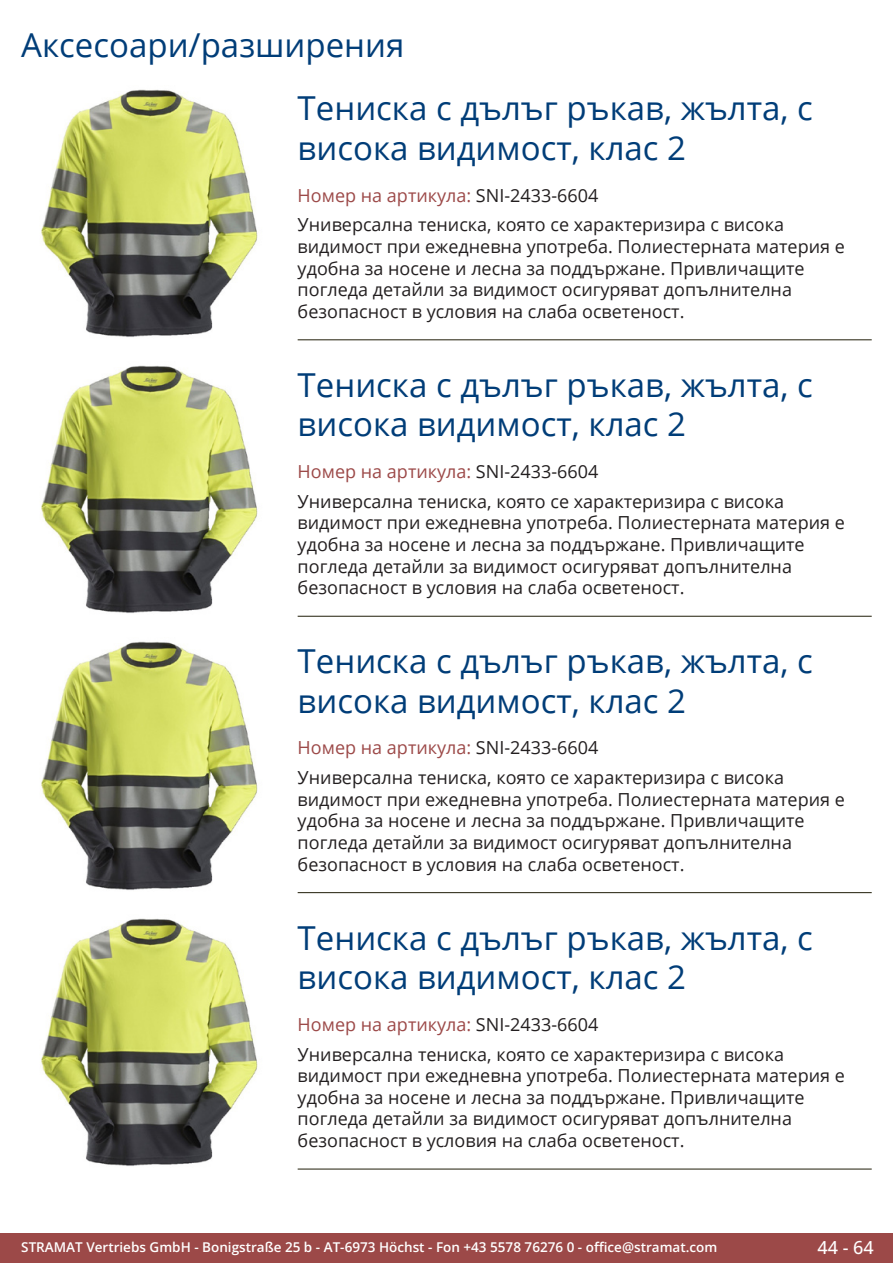
<style>
.page{position:relative;width:893px;height:1263px;background:#fff}
.page>*{position:absolute;margin:0;border:0;box-sizing:border-box;transform-origin:0 0}
.Produkttitel{font:33px/39.6px "Open Sans";color:#003d78}
.RastTitel{font:33px "Open Sans";color:#003d78}
.Beschreibung_Text{font:18px/21.6px "Open Sans";color:#231f20}
.TechDaten_Überschrif{font:18px "Open Sans";color:#9c4948}
.t1{font:500 18px "Open Sans";color:#fff}
.t2{font:600 13.5px "Open Sans";color:#fff}
.s1{color:#231f20}
</style>
<div class="page">
<div style="left:0;top:1233px;width:893px;height:30px;background:#9c4948"></div>
<hr style="left:298px;top:340px;width:574px;height:1px;background:#201d08">
<hr style="left:298px;top:616px;width:574px;height:1px;background:#201d08">
<hr style="left:298px;top:892px;width:574px;height:1px;background:#201d08">
<hr style="left:298px;top:1169px;width:574px;height:1px;background:#201d08">
<img style="left:41px;top:89px;width:217px;height:248px">
<img style="left:41px;top:365px;width:217px;height:248px">
<img style="left:41px;top:641px;width:217px;height:249px">
<img style="left:41px;top:918px;width:217px;height:248px">
<p class="RastTitel" style="left:21px;top:22px;width:385px">Аксесоари/разширения</p>
<p class="Produkttitel" style="left:298px;top:88px;width:517px">Тениска с дълъг ръкав, жълта, с висока видимост, клас 2</p>
<p class="TechDaten_Überschrif" style="left:298px;top:183px;width:302px">Номер на артикула: <span class="s1">SNI-2433-6604</span></p>
<p class="Beschreibung_Text" style="left:298px;top:214px;width:549px">Универсална тениска, която се характеризира с висока видимост при ежедневна употреба. Полиестерната материя е удобна за носене и лесна за поддържане. Привличащите погледа детайли за видимост осигуряват допълнителна безопасност в условия на слаба осветеност.</p>
<p class="Produkttitel" style="left:298px;top:364px;width:517px">Тениска с дълъг ръкав, жълта, с висока видимост, клас 2</p>
<p class="TechDaten_Überschrif" style="left:298px;top:459px;width:302px">Номер на артикула: <span class="s1">SNI-2433-6604</span></p>
<p class="Beschreibung_Text" style="left:298px;top:490px;width:549px">Универсална тениска, която се характеризира с висока видимост при ежедневна употреба. Полиестерната материя е удобна за носене и лесна за поддържане. Привличащите погледа детайли за видимост осигуряват допълнителна безопасност в условия на слаба осветеност.</p>
<p class="Produkttitel" style="left:298px;top:640px;width:517px">Тениска с дълъг ръкав, жълта, с висока видимост, клас 2</p>
<p class="TechDaten_Überschrif" style="left:298px;top:735px;width:302px">Номер на артикула: <span class="s1">SNI-2433-6604</span></p>
<p class="Beschreibung_Text" style="left:298px;top:766px;width:549px">Универсална тениска, която се характеризира с висока видимост при ежедневна употреба. Полиестерната материя е удобна за носене и лесна за поддържане. Привличащите погледа детайли за видимост осигуряват допълнителна безопасност в условия на слаба осветеност.</p>
<p class="Produkttitel" style="left:298px;top:917px;width:517px">Тениска с дълъг ръкав, жълта, с висока видимост, клас 2</p>
<p class="TechDaten_Überschrif" style="left:298px;top:1012px;width:302px">Номер на артикула: <span class="s1">SNI-2433-6604</span></p>
<p class="Beschreibung_Text" style="left:298px;top:1043px;width:549px">Универсална тениска, която се характеризира с висока видимост при ежедневна употреба. Полиестерната материя е удобна за носене и лесна за поддържане. Привличащите погледа детайли за видимост осигуряват допълнителна безопасност в условия на слаба осветеност.</p>
<p class="t2" style="left:21px;top:1238px;width:698px">STRAMAT Vertriebs GmbH - Bonigstraße 25 b - AT-6973 Höchst - Fon +43 5578 76276 0 - office@stramat.com</p>
<p class="t1" style="left:817px;top:1234px;width:58px">44 - 64</p>
</div>
